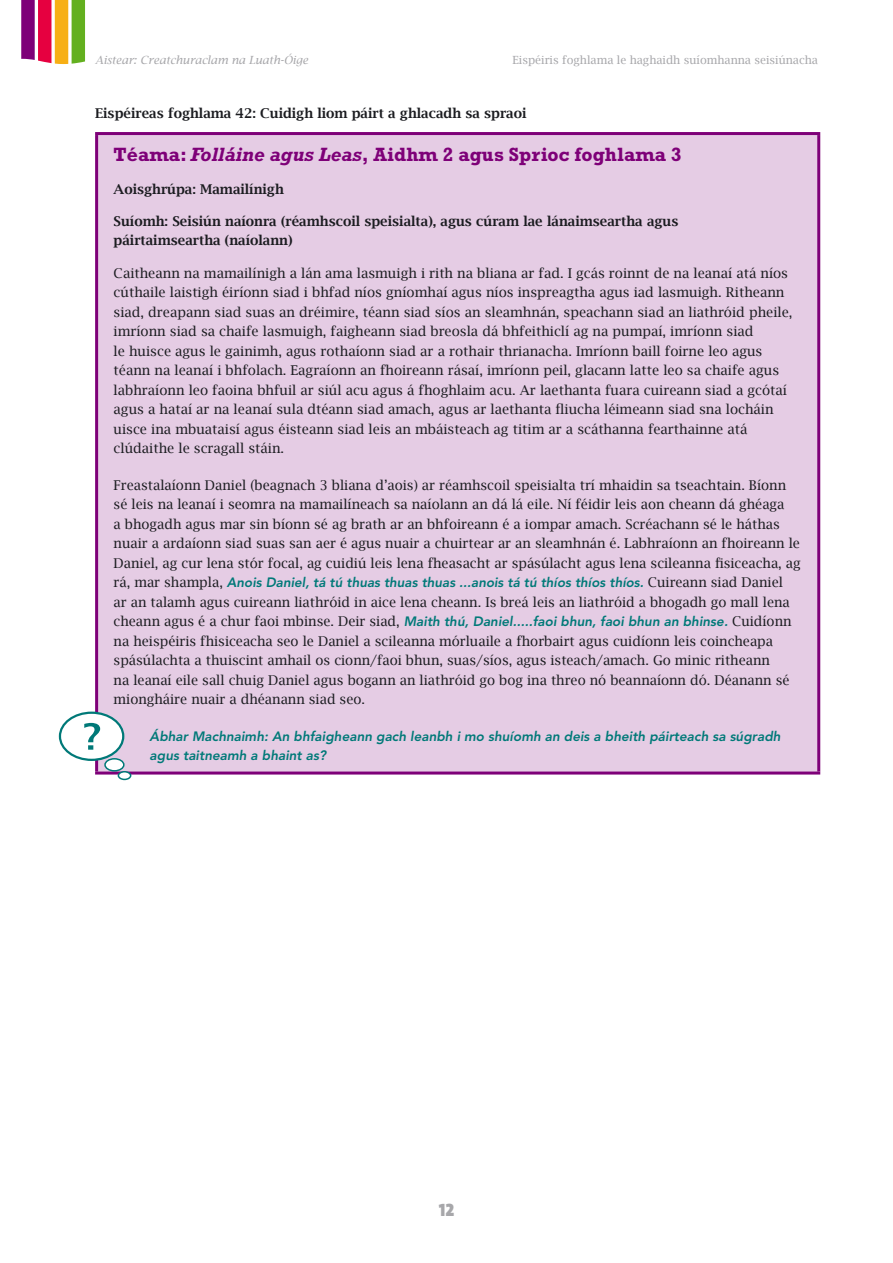
<style>
.page{position:relative;width:893px;height:1263px;background:#fff}
.page>*{position:absolute;margin:0;border:0;box-sizing:border-box;transform-origin:0 0}
.t1{font:700 19.5px "Rockwell";color:#7e0078}
.t2{font:18px "The Sans Black Caps";color:#a7a7aa}
.t3{font:13.5px/19.5px "Lucida Bright";color:#1b1c20}
.t4{font:italic 800 13.5px/19.5px "Avenir";color:#007978}
.t5{font:600 13.5px/19.5px "Lucida Bright";color:#1b1c20}
.t6{font:11.25px "Lucida Bright";color:#a7a7aa}
.t7{font:italic 11.25px "Lucida Bright";color:#a7a7aa}
.s1{font-style:italic}
.s2{font-family:"Lucida Bright";font-weight:400;font-style:normal;color:#1b1c20}
</style>
<div class="page">
<svg style="left:21px;top:0;width:64px;height:64px;background:#bf785e"></svg>
<div style="left:97px;top:134px;width:722px;height:639px;background:#e5cce4"></div>
<hr style="left:95px;top:132px;width:725px;height:3px;background:#7e0078">
<hr style="left:95px;top:135px;width:3px;height:636px;background:#7e0078">
<hr style="left:817px;top:135px;width:3px;height:636px;background:#7e0078">
<hr style="left:95px;top:771px;width:725px;height:3px;background:#7e0078">
<div style="left:60px;top:713px;width:63px;height:47px;background:#fff;border-radius:50%"></div>
<div style="left:59px;top:711px;width:65px;height:50px;border:2px solid #007978;border-radius:50%"></div>
<div style="left:105px;top:759px;width:19px;height:12px;background:#fff;border-radius:50%"></div>
<div style="left:104px;top:758px;width:21px;height:13px;border:2px solid #007978;border-radius:50%"></div>
<div style="left:118px;top:771px;width:13px;height:9px;border:2px solid #007978;border-radius:50%"></div>
<svg style="left:84px;top:723px;width:16px;height:27px"></svg>
<p class="t7" style="left:95px;top:53px;width:215px">Aistear: Creatchuraclam na Luath-Óige</p>
<p class="t6" style="left:513px;top:53px;width:307px">Eispéiris foghlama le haghaidh suíomhanna seisiúnacha</p>
<p class="t5" style="left:95px;top:103px;width:433px">Eispéireas foghlama 42: Cuidigh liom páirt a ghlacadh sa spraoi</p>
<h1 class="t1" style="left:114px;top:143px;width:569px">Téama: <span class="s1">Folláine agus Leas</span>, Aidhm 2 agus Sprioc foghlama 3</h1>
<p class="t5" style="left:114px;top:179px;width:172px">Aoisghrúpa: Mamailínigh</p>
<p class="t5" style="left:114px;top:211px;width:566px">Suíomh: Seisiún naíonra (réamhscoil speisialta), agus cúram lae lánaimseartha agus páirtaimseartha (naíolann)</p>
<p class="t3" style="left:114px;top:263px;width:680px">Caitheann na mamailínigh a lán ama lasmuigh i rith na bliana ar fad. I gcás roinnt de na leanaí atá níos cúthaile laistigh éiríonn siad i bhfad níos gníomhaí agus níos inspreagtha agus iad lasmuigh. Ritheann siad, dreapann siad suas an dréimire, téann siad síos an sleamhnán, speachann siad an liathróid pheile, imríonn siad sa chaife lasmuigh, faigheann siad breosla dá bhfeithiclí ag na pumpaí, imríonn siad<br>le huisce agus le gainimh, agus rothaíonn siad ar a rothair thrianacha. Imríonn baill foirne leo agus téann na leanaí i bhfolach. Eagraíonn an fhoireann rásaí, imríonn peil, glacann latte leo sa chaife agus labhraíonn leo faoina bhfuil ar siúl acu agus á fhoghlaim acu. Ar laethanta fuara cuireann siad a gcótaí agus a hataí ar na leanaí sula dtéann siad amach, agus ar laethanta fliucha léimeann siad sna locháin uisce ina mbuataisí agus éisteann siad leis an mbáisteach ag titim ar a scáthanna fearthainne atá clúdaithe le scragall stáin.</p>
<p class="t3" style="left:114px;top:475px;width:689px">Freastalaíonn Daniel (beagnach 3 bliana d’aois) ar réamhscoil speisialta trí mhaidin sa tseachtain. Bíonn sé leis na leanaí i seomra na mamailíneach sa naíolann an dá lá eile. Ní féidir leis aon cheann dá ghéaga<br>a bhogadh agus mar sin bíonn sé ag brath ar an bhfoireann é a iompar amach. Scréachann sé le háthas nuair a ardaíonn siad suas san aer é agus nuair a chuirtear ar an sleamhnán é. Labhraíonn an fhoireann le Daniel, ag cur lena stór focal, ag cuidiú leis lena fheasacht ar spásúlacht agus lena scileanna fisiceacha, ag</p>
<p class="t4" style="left:114px;top:573px;width:671px"><span class="s2">rá, mar shampla,</span> Anois Daniel, tá tú thuas thuas thuas ...anois tá tú thíos thíos thíos. <span class="s2">Cuireann siad Daniel</span></p>
<p class="t3" style="left:114px;top:592px;width:678px">ar an talamh agus cuireann liathróid in aice lena cheann. Is breá leis an liathróid a bhogadh go mall lena</p>
<p class="t4" style="left:114px;top:612px;width:679px"><span class="s2">cheann agus é a chur faoi mbinse. Deir siad,</span> Maith thú, Daniel.....faoi bhun, faoi bhun an bhinse. <span class="s2">Cuidíonn</span></p>
<p class="t3" style="left:114px;top:631px;width:677px">na heispéiris fhisiceacha seo le Daniel a scileanna mórluaile a fhorbairt agus cuidíonn leis coincheapa spásúlachta a thuiscint amhail os cionn/faoi bhun, suas/síos, agus isteach/amach. Go minic ritheann<br>na leanaí eile sall chuig Daniel agus bogann an liathróid go bog ina threo nó beannaíonn dó. Déanann sé miongháire nuair a dhéanann siad seo.</p>
<p class="t4" style="left:150px;top:726px;width:632px">Ábhar Machnaimh: An bhfaigheann gach leanbh i mo shuíomh an deis a bheith páirteach sa súgradh agus taitneamh a bhaint as?</p>
<h2 class="t2" style="left:439px;top:1195px;width:17px">12</h2>
</div>
